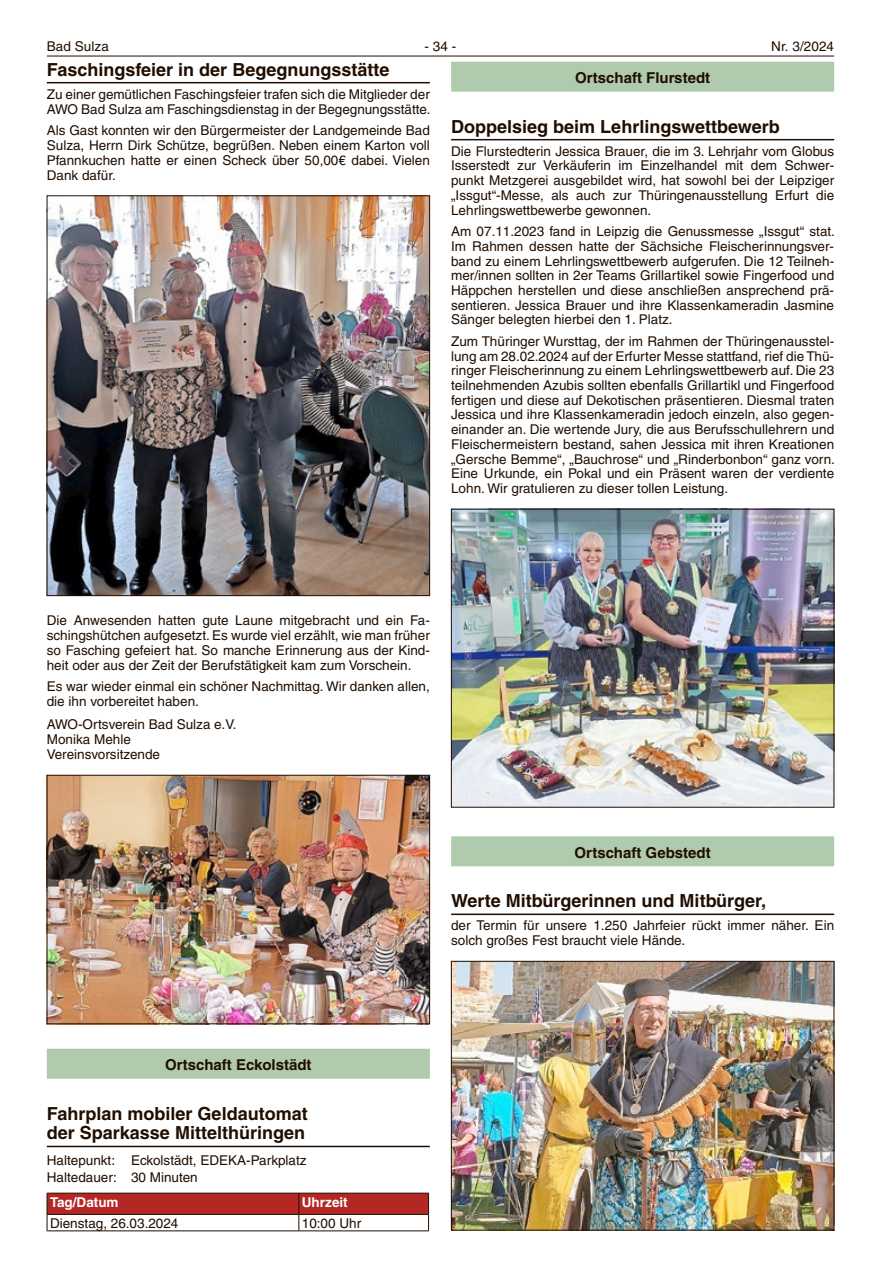
<style>
.page{position:relative;width:881px;height:1263px;background:#fff}
.page>*{position:absolute;margin:0;border:0;box-sizing:border-box;transform-origin:0 0}
.t1{font:700 18px/19.6px "Helvetica LT";color:#200e00}
.t2{font:700 15px "Helvetica LT";color:#200e00}
.t3{font:13.5px/14.7px "Helvetica LT";color:#200e00;text-align:justify}
.t4{font:700 13.5px "Helvetica LT";color:#fff}
</style>
<div class="page">
<hr style="left:47px;top:56px;width:786px;height:1px;background:#200e00">
<div style="left:451px;top:62px;width:382px;height:30px;background:#b0caad"></div>
<hr style="left:451px;top:139px;width:382px;height:1px;background:#200e00">
<div style="left:451px;top:836px;width:382px;height:30px;background:#b0caad"></div>
<hr style="left:451px;top:913px;width:382px;height:2px;background:#200e00">
<img style="left:453px;top:511px;width:378px;height:294px">
<div style="left:451px;top:509px;width:382px;height:298px;border:1px solid #200e00"></div>
<img style="left:453px;top:963px;width:378px;height:265px">
<div style="left:451px;top:961px;width:382px;height:269px;border:1px solid #200e00"></div>
<hr style="left:47px;top:82px;width:382px;height:1px;background:#200e00">
<div style="left:47px;top:1049px;width:382px;height:30px;background:#b0caad"></div>
<hr style="left:47px;top:1146px;width:382px;height:1px;background:#200e00">
<img style="left:49px;top:198px;width:378px;height:396px">
<div style="left:47px;top:196px;width:382px;height:400px;border:1px solid #200e00"></div>
<img style="left:49px;top:777px;width:378px;height:245px">
<div style="left:47px;top:775px;width:382px;height:249px;border:1px solid #200e00"></div>
<svg style="left:47px;top:1193px;width:382px;height:37px"></svg>
<hr style="left:47px;top:1230px;width:252px;height:1px;background:#200e00">
<hr style="left:299px;top:1230px;width:129px;height:1px;background:#200e00">
<p class="t3" style="left:47px;top:39px;width:64px">Bad Sulza</p>
<p class="t3" style="left:424px;top:39px;width:33px">- 34 -</p>
<p class="t3" style="left:770px;top:39px;width:64px">Nr. 3/2024</p>
<p class="t2" style="left:575px;top:69px;width:136px">Ortschaft Flurstedt</p>
<h1 class="t1" style="left:451px;top:116px;width:330px">Doppelsieg beim Lehrlingswettbewerb</h1>
<p class="t3" style="left:451px;top:144px;width:384px">Die Flurstedterin Jessica Brauer, die im 3. Lehrjahr vom Globus Isserstedt zur Verkäuferin im Einzelhandel mit dem Schwer&shy;punkt Metzgerei ausgebildet wird, hat sowohl bei der Leipziger „Issgut“-Messe, als auch zur Thüringenausstellung Erfurt die Lehrlingswettbewerbe gewonnen.</p>
<p class="t3" style="left:451px;top:224px;width:385px">Am 07.11.2023 fand in Leipzig die Genussmesse „Issgut“ stat.<br>Im Rahmen dessen hatte der Sächsiche Fleischerinnungsver&shy;band zu einem Lehrlingswettbewerb aufgerufen. Die 12 Teilneh&shy;mer/innen sollten in 2er Teams Grillartikel sowie Fingerfood und Häppchen herstellen und diese anschließen ansprechend prä&shy;sentieren. Jessica Brauer und ihre Klassenkameradin Jasmine Sänger belegten hierbei den 1. Platz.</p>
<p class="t3" style="left:451px;top:334px;width:385px">Zum Thüringer Wursttag, der im Rahmen der Thüringenausstel&shy;lung am 28.02.2024 auf der Erfurter Messe stattfand, rief die Thü&shy;ringer Fleischerinnung zu einem Lehrlingswettbewerb auf. Die 23 teilnehmenden Azubis sollten ebenfalls Grillartikl und Fingerfood fertigen und diese auf Dekotischen präsentieren. Diesmal traten Jessica und ihre Klassenkameradin jedoch einzeln, also gegen&shy;einander an. Die wertende Jury, die aus Berufsschullehrern und Fleischermeistern bestand, sahen Jessica mit ihren Kreationen „Gersche Bemme“, „Bauchrose“ und „Rinderbonbon“ ganz vorn.<br>Eine Urkunde, ein Pokal und ein Präsent waren der verdiente Lohn. Wir gratulieren zu dieser tollen Leistung.</p>
<h1 class="t1" style="left:47px;top:59px;width:344px">Faschingsfeier in der Begegnungsstätte</h1>
<p class="t3" style="left:47px;top:87px;width:385px">Zu einer gemütlichen Faschingsfeier trafen sich die Mitglieder der<br>AWO Bad Sulza am Faschingsdienstag in der Begegnungsstätte.</p>
<p class="t3" style="left:47px;top:123px;width:384px">Als Gast konnten wir den Bürgermeister der Landgemeinde Bad Sulza, Herrn Dirk Schütze, begrüßen. Neben einem Karton voll Pfannkuchen hatte er einen Scheck über 50,00€ dabei. Vielen Dank dafür.</p>
<p class="t3" style="left:47px;top:613px;width:384px">Die Anwesenden hatten gute Laune mitgebracht und ein Fa&shy;schingshütchen aufgesetzt. Es wurde viel erzählt, wie man früher so Fasching gefeiert hat. So manche Erinnerung aus der Kind&shy;heit oder aus der Zeit der Berufstätigkeit kam zum Vorschein.</p>
<p class="t3" style="left:47px;top:679px;width:384px">Es war wieder einmal ein schöner Nachmittag. Wir danken allen, die ihn vorbereitet haben.</p>
<p class="t3" style="left:47px;top:717px;width:191px;text-align:left">AWO-Ortsverein Bad Sulza e.V.<br>Monika Mehle<br>Vereinsvorsitzende</p>
<p class="t2" style="left:574px;top:843px;width:138px">Ortschaft Gebstedt</p>
<h1 class="t1" style="left:451px;top:891px;width:316px">Werte Mitbürgerinnen und Mitbürger,</h1>
<p class="t3" style="left:451px;top:918px;width:384px">der Termin für unsere 1.250 Jahrfeier rückt immer näher. Ein solch großes Fest braucht viele Hände.</p>
<p class="t2" style="left:165px;top:1056px;width:148px">Ortschaft Eckolstädt</p>
<h1 class="t1" style="left:47px;top:1103px;width:262px">Fahrplan mobiler Geldautomat der Sparkasse Mittelthüringen</h1>
<p class="t3" style="left:47px;top:1152px;width:261px;line-height:16.5px">Haltepunkt: Eckolstädt, EDEKA-Parkplatz<br>Haltedauer: 30 Minuten</p>
<p class="t4" style="left:50px;top:1193px;width:70px">Tag/Datum</p>
<p class="t4" style="left:302px;top:1193px;width:47px">Uhrzeit</p>
<p class="t3" style="left:50px;top:1216px;width:130px">Dienstag, 26.03.2024</p>
<p class="t3" style="left:302px;top:1216px;width:61px">10:00 Uhr</p>
</div>
